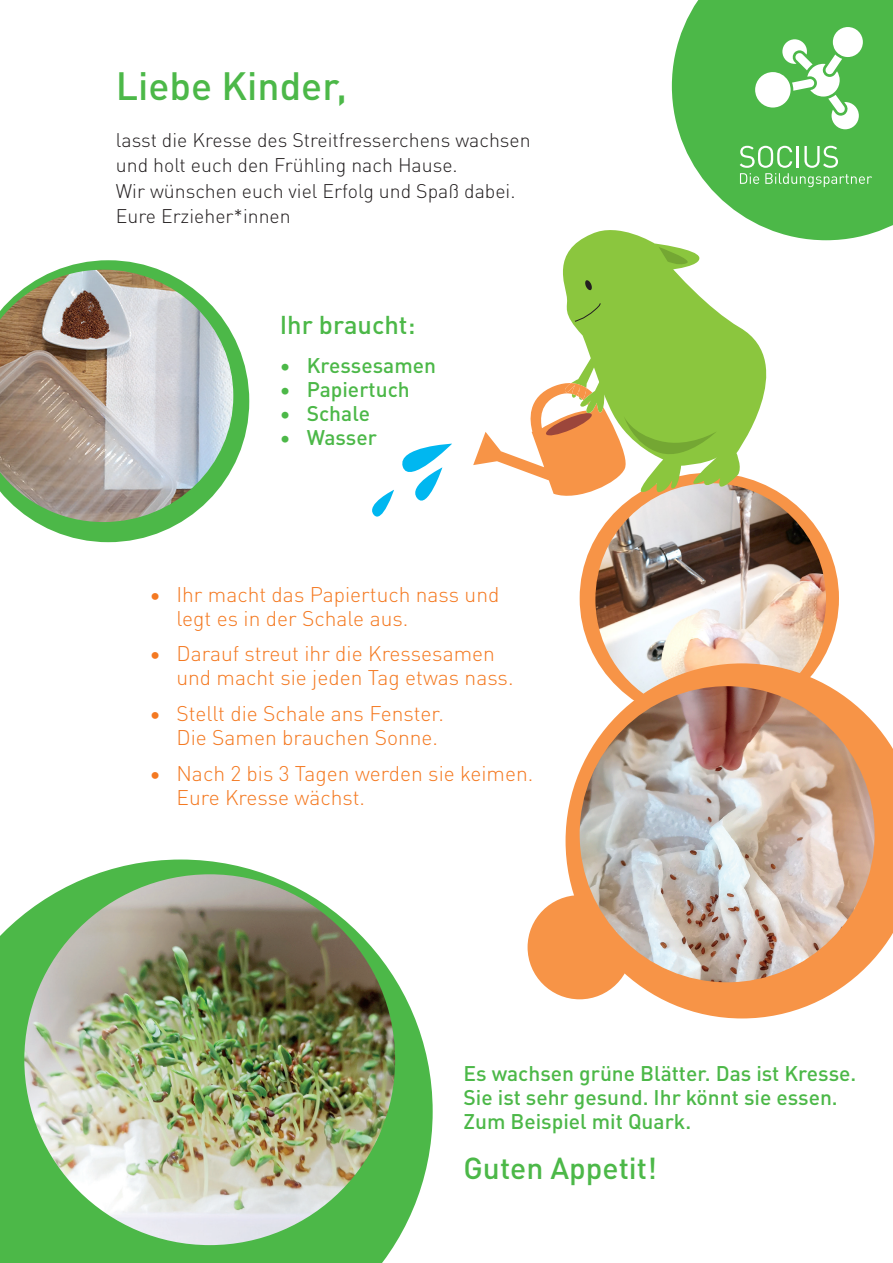
<style>
.page{position:relative;width:893px;height:1263px;background:#fff}
.page>*{position:absolute;margin:0;border:0;box-sizing:border-box;transform-origin:0 0}
.t1{font:500 39px "DIN Pro";color:#4cb848}
.t2{font:500 30px "DIN Pro";color:#4cb848}
.t3{font:500 25.5px "DIN Pro";color:#4cb848}
.t4{font:300 21px/24px "DIN Pro";color:#f47921}
.t5{font:500 21px/24px "DIN Pro";color:#4cb848}
.t6{font:300 19.5px/25.5px "DIN Pro";color:#231f20}
</style>
<div class="page">
<div style="left:528px;top:895px;width:104px;height:104px;background:#f79447;border-radius:50%"></div>
<svg style="left:672px;top:0;width:221px;height:240px;background:#61c05e"></svg>
<div style="left:580px;top:473px;width:259px;height:251px;background:#f79447;border-radius:50%"></div>
<img style="left:595px;top:499px;width:231px;height:164px">
<svg style="left:566px;top:663px;width:327px;height:355px;fill:#f79447"></svg>
<img style="left:580px;top:686px;width:295px;height:296px">
<svg style="left:35px;top:260px;width:214px;height:282px"></svg>
<img style="left:0;top:270px;width:233px;height:252px">
<svg style="left:0;top:859px;width:433px;height:404px;fill:#4cb848"></svg>
<img style="left:24px;top:874px;width:371px;height:371px;border-radius:185px">
<svg style="left:740px;top:146px;width:132px;height:41px;background:#6bc468"></svg>
<svg style="left:755px;top:27px;width:108px;height:102px"></svg>
<svg style="left:563px;top:221px;width:238px;height:278px"></svg>
<svg style="left:585px;top:280px;width:7px;height:11px"></svg>
<svg style="left:574px;top:302px;width:29px;height:20px"></svg>
<svg style="left:659px;top:247px;width:36px;height:19px"></svg>
<svg style="left:473px;top:354px;width:244px;height:148px"></svg>
<svg style="left:372px;top:444px;width:80px;height:73px"></svg>
<h1 class="t1" style="left:116px;top:56px;width:233px">Liebe Kinder,</h1>
<p class="t6" style="left:116px;top:126px;width:416px">lasst die Kresse des Streitfresserchens wachsen und holt euch den Frühling nach Hause.<br>Wir wünschen euch viel Erfolg und Spaß dabei.<br>Eure Erzieher*innen</p>
<p class="t3" style="left:280px;top:305px;width:137px">Ihr braucht:</p>
<p class="t5" style="left:280px;top:352px;width:158px">• Kressesamen</p>
<p class="t5" style="left:280px;top:376px;width:132px">• Papiertuch</p>
<p class="t5" style="left:280px;top:400px;width:92px">• Schale</p>
<p class="t5" style="left:280px;top:424px;width:99px">• Wasser</p>
<p class="t4" style="left:176px;top:581px;width:324px;text-indent:-27px">• Ihr macht das Papiertuch nass und legt es in der Schale aus.</p>
<p class="t4" style="left:176px;top:640px;width:339px;text-indent:-27px">• Darauf streut ihr die Kressesamen und macht sie jeden Tag etwas nass.</p>
<p class="t4" style="left:149px;top:700px;width:296px;text-align:right">• Stellt die Schale ans Fenster.<br>Die Samen brauchen Sonne.</p>
<p class="t4" style="left:176px;top:759px;width:358px;text-indent:-27px">• Nach 2 bis 3 Tagen werden sie keimen.<br>Eure Kresse wächst.</p>
<p class="t5" style="left:463px;top:1060px;width:394px">Es wachsen grüne Blätter. Das ist Kresse.<br>Sie ist sehr gesund. Ihr könnt sie essen.<br>Zum Beispiel mit Quark.</p>
<h2 class="t2" style="left:463px;top:1144px;width:195px">Guten Appetit!</h2>
</div>
